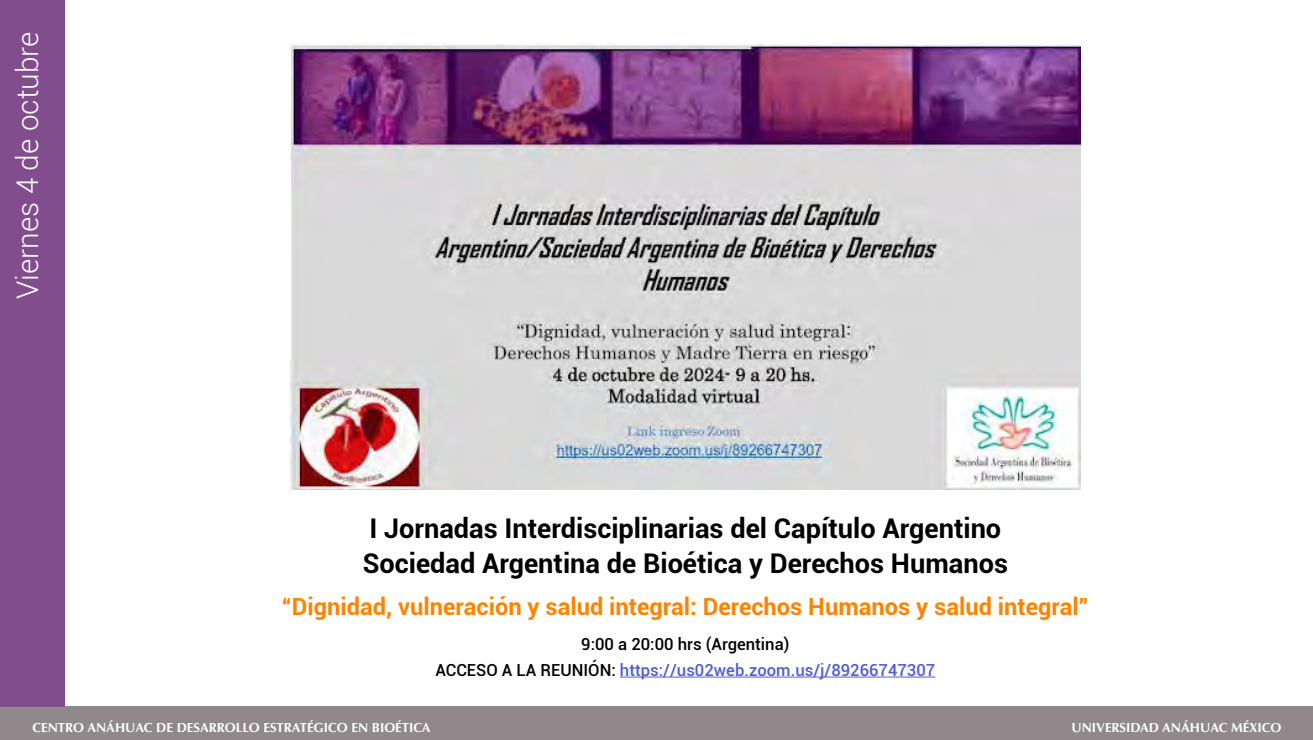
<style>
.page{position:relative;width:1313px;height:740px;background:#fff}
.page>*{position:absolute;margin:0;border:0;box-sizing:border-box;transform-origin:0 0}
.t1{font:300 29.75px "Roboto";color:#fff}
.t2{font:700 27.12px/35px "Roboto";color:#000}
.t3{font:700 23.62px "Roboto";color:#ff8300}
.t4{font:500 16.62px/26.2px "Roboto";color:#000;text-align:center}
.t5{font:700 13.12px "Optima";color:#fff}
.s1{color:#4f5cd6}
</style>
<div class="page">
<div style="left:0;top:706px;width:1312px;height:33px;background:#8f898b"></div>
<div style="left:0;top:0;width:65px;height:706px;background:#814d8d"></div>
<hr style="left:620px;top:676px;width:315px;height:1px;background:#4f5cd6">
<img style="left:290px;top:44px;width:790px;height:445px">
<p class="t1" style="left:7px;top:299px;width:269px;rotate:-90deg">Viernes 4 de octubre</p>
<p class="t2" style="left:363px;top:510px;width:647px">I Jornadas Interdisciplinarias del Capítulo Argentino<br>Sociedad Argentina de Bioética y Derechos Humanos</p>
<p class="t3" style="left:282px;top:589px;width:808px">“Dignidad, vulneración y salud integral: Derechos Humanos y salud integral”</p>
<p class="t4" style="left:435px;top:629px;width:501px">9:00 a 20:00 hrs (Argentina)<br>ACCESO A LA REUNIÓN: <span class="s1">https://us02web.zoom.us/j/89266747307</span></p>
<p class="t5" style="left:32px;top:719px;width:399px">CENTRO ANÁHUAC DE DESARROLLO ESTRATÉGICO EN BIOÉTICA</p>
<p class="t5" style="left:1071px;top:719px;width:211px">UNIVERSIDAD ANÁHUAC MÉXICO</p>
</div>
